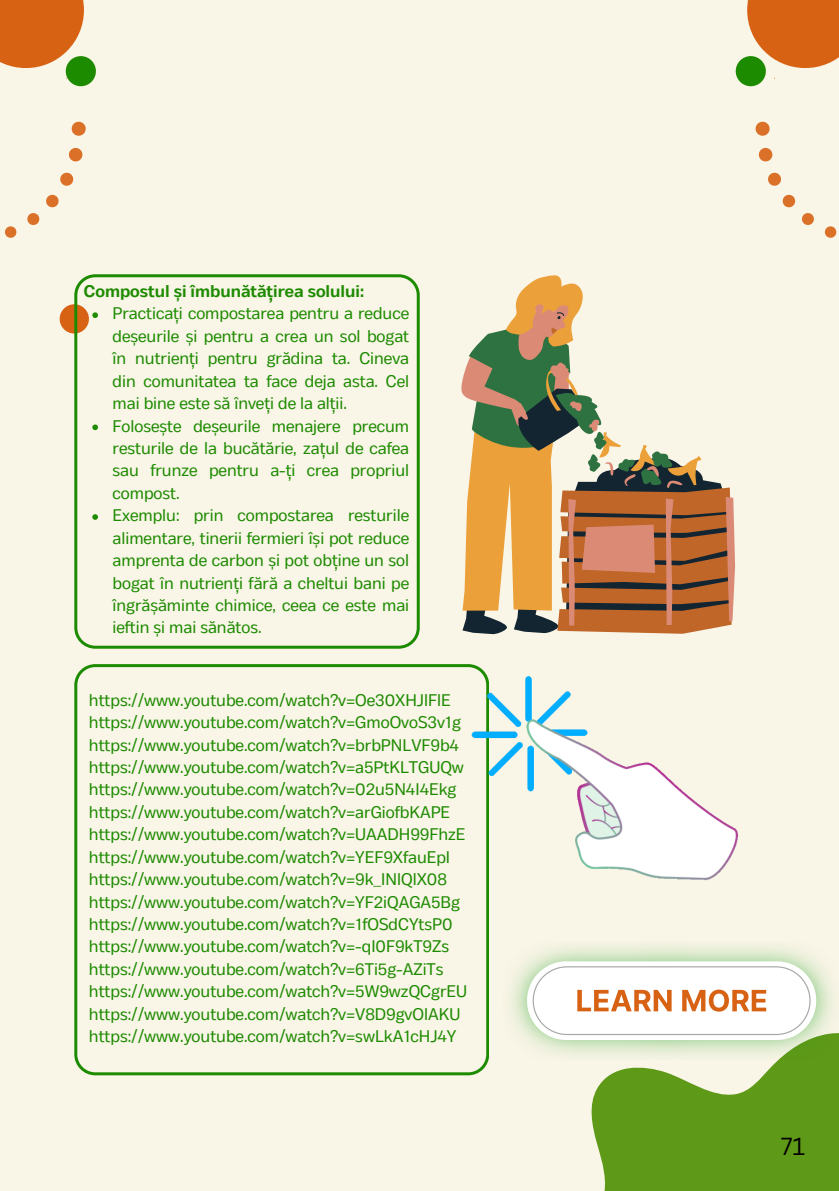
<style>
.page{position:relative;width:839px;height:1191px;background:#fff}
.page>*{position:absolute;margin:0;border:0;box-sizing:border-box;transform-origin:0 0}
.t1{font:24px "Canva Sans";color:#000}
.t2{font:16.8px/22.4px "Body Text";color:#1d8b00}
.t3{font:700 16.8px "Body Text";color:#1d8b00}
</style>
<div class="page">
<div style="left:0;top:0;width:838px;height:1191px;background:#f9f5e7"></div>
<svg style="left:72px;top:122px;width:14px;height:14px"></svg>
<svg style="left:69px;top:148px;width:13px;height:13px"></svg>
<svg style="left:60px;top:172px;width:14px;height:14px"></svg>
<svg style="left:27px;top:194px;width:32px;height:31px"></svg>
<svg style="left:5px;top:226px;width:11px;height:12px"></svg>
<div style="left:66px;top:56px;width:30px;height:30px;background:#1d8b00;border-radius:50%"></div>
<div style="left:0;top:0;width:84px;height:68px;background:#d86213"></div>
<svg style="left:755px;top:122px;width:14px;height:14px"></svg>
<svg style="left:758px;top:148px;width:14px;height:13px"></svg>
<svg style="left:768px;top:172px;width:13px;height:14px"></svg>
<svg style="left:782px;top:194px;width:32px;height:31px"></svg>
<svg style="left:824px;top:226px;width:12px;height:12px"></svg>
<div style="left:747px;top:0;width:91px;height:68px;background:#d86213"></div>
<div style="left:735px;top:56px;width:30px;height:30px;background:#1d8b00;border-radius:50%"></div>
<div style="left:60px;top:304px;width:29px;height:30px;background:#d86213;border-radius:50%"></div>
<svg style="left:591px;top:1060px;width:247px;height:131px;fill:#5e9918"></svg>
<svg style="left:74px;top:274px;width:345px;height:375px"></svg>
<svg style="left:74px;top:664px;width:414px;height:411px"></svg>
<img style="left:696px;top:947px;width:142px;height:113px">
<svg style="left:527px;top:961px;width:289px;height:79px"></svg>
<img style="left:460px;top:664px;width:278px;height:263px">
<svg style="left:516px;top:275px;width:67px;height:29px;fill:#eca039"></svg>
<svg style="left:461px;top:304px;width:274px;height:330px"></svg>
<svg style="left:92px;top:312px;width:6px;height:6px"></svg>
<svg style="left:92px;top:425px;width:6px;height:5px"></svg>
<svg style="left:92px;top:514px;width:6px;height:6px"></svg>
<p class="t3" style="left:84px;top:281px;width:281px">Compostul și îmbunătățirea solului:</p>
<p class="t2" style="left:112px;top:304px;width:298px">Practicați compostarea pentru a reduce deșeurile și pentru a crea un sol bogat în nutrienți pentru grădina ta. Cineva din comunitatea ta face deja asta. Cel mai bine este să înveți de la alții.<br>Folosește deșeurile menajere precum resturile de la bucătărie, zațul de cafea sau frunze pentru a-ți crea propriul compost.<br>Exemplu: prin compostarea resturile alimentare, tinerii fermieri își pot reduce amprenta de carbon și pot obține un sol bogat în nutrienți fără a cheltui bani pe îngrășăminte chimice, ceea ce este mai ieftin și mai sănătos.</p>
<p class="t2" style="left:89px;top:690px;width:379px">https://www.youtube.com/watch?v=Oe30XHJlFlE https://www.youtube.com/watch?v=GmoOvoS3v1g https://www.youtube.com/watch?v=brbPNLVF9b4 https://www.youtube.com/watch?v=a5PtKLTGUQw https://www.youtube.com/watch?v=02u5N4I4Ekg https://www.youtube.com/watch?v=arGiofbKAPE https://www.youtube.com/watch?v=UAADH99FhzE https://www.youtube.com/watch?v=YEF9XfauEpI https://www.youtube.com/watch?v=9k_INlQlX08 https://www.youtube.com/watch?v=YF2iQAGA5Bg https://www.youtube.com/watch?v=1fOSdCYtsP0 https://www.youtube.com/watch?v=-qI0F9kT9Zs https://www.youtube.com/watch?v=6Ti5g-AZiTs https://www.youtube.com/watch?v=5W9wzQCgrEU https://www.youtube.com/watch?v=V8D9gvOlAKU https://www.youtube.com/watch?v=swLkA1cHJ4Y</p>
<h1 class="t1" style="left:780px;top:1129px;width:26px">71</h1>
</div>
